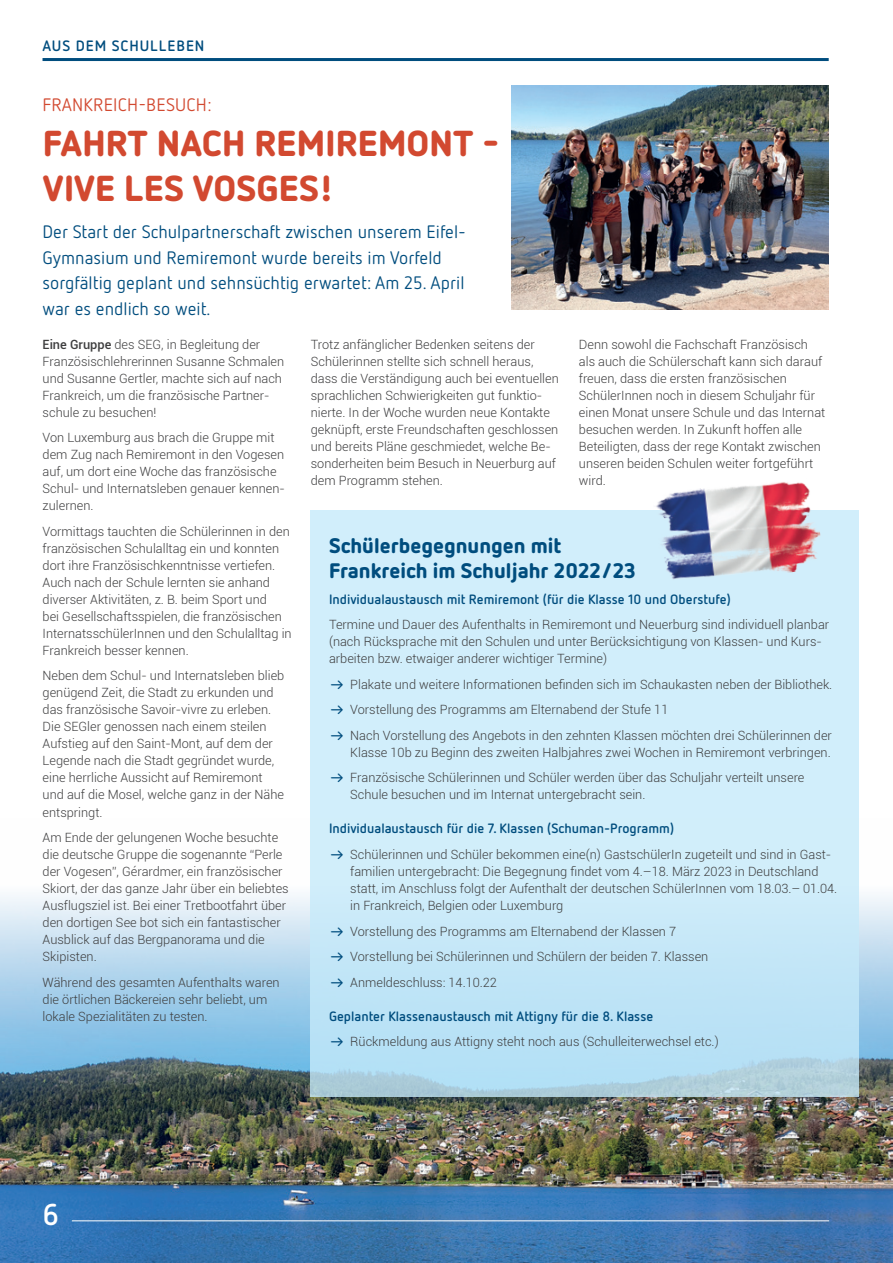
<style>
.page{position:relative;width:893px;height:1263px;background:#fff}
.page>*{position:absolute;margin:0;border:0;box-sizing:border-box;transform-origin:0 0}
.t1{font:900 36px/45px "Netto OT";letter-spacing:.005em;color:#d24930}
.t2{font:700 30px "Netto OT";color:#fff}
.t3{font:900 21px/25.5px "Netto OT";color:#004d7e}
.t4{font:18px/25.5px "Netto OT";color:#004d7e}
.t5{font:18px "Netto OT";letter-spacing:.01em;color:#d24930}
.t6{font:700 15px "Netto OT";letter-spacing:.06em;color:#004d7e}
.t7{font:700 13.5px "Netto OT";color:#004d7e}
.t8{font:300 12.75px/17px "Roboto";color:#3e3e3f}
.s1{font-weight:500}
.s2{font-family:"Netto OT";font-weight:700;font-size:12px;color:#004d7e}
</style>
<div class="page">
<img style="left:0;top:818px;width:893px;height:445px">
<hr style="left:43px;top:58px;width:786px;height:3px;background:#004d7e">
<hr style="left:72px;top:1220px;width:757px;height:1px;background:#fff">
<img style="left:511px;top:85px;width:318px;height:224px">
<svg style="left:311px;top:510px;width:548px;height:587px;background:#cae9f8"></svg>
<img style="left:652px;top:482px;width:172px;height:104px">
<p class="t6" style="left:43px;top:36px;width:163px">AUS DEM SCHULLEBEN</p>
<h3 class="t5" style="left:43px;top:93px;width:170px">FRANKREICH-BESUCH:</h3>
<h1 class="t1" style="left:43px;top:119px;width:458px">FAHRT NACH REMIREMONT -<br>VIVE LES VOSGES!</h1>
<h3 class="t4" style="left:43px;top:219px;width:425px">Der Start der Schulpartnerschaft zwischen unserem Eifel-Gymnasium und Remiremont wurde bereits im Vorfeld sorgfältig geplant und sehnsüchtig erwartet: Am 25. April war es endlich so weit.</h3>
<p class="t8" style="left:43px;top:335px;width:243px"><span class="s1">Eine Gruppe</span> des SEG, in Begleitung der Französischlehrerinnen Susanne Schmalen und Susanne Gertler, machte sich auf nach Frankreich, um die französische Partner&shy;schule zu besuchen!</p>
<p class="t8" style="left:43px;top:429px;width:244px">Von Luxemburg aus brach die Gruppe mit dem Zug nach Remiremont in den Vogesen auf, um dort eine Woche das französische Schul- und Internatsleben genauer kennen&shy;zulernen.</p>
<p class="t8" style="left:43px;top:522px;width:251px">Vormittags tauchten die Schülerinnen in den französischen Schulalltag ein und konnten dort ihre Französischkenntnisse vertiefen.<br>Auch nach der Schule lernten sie anhand diverser Aktivitäten, z. B. beim Sport und<br>bei Gesellschaftsspielen, die französischen InternatsschülerInnen und den Schulalltag in Frankreich besser kennen.</p>
<p class="t8" style="left:43px;top:667px;width:243px">Neben dem Schul- und Internatsleben blieb genügend Zeit, die Stadt zu erkunden und das französische Savoir-vivre zu erleben.<br>Die SEGler genossen nach einem steilen Aufstieg auf den Saint-Mont, auf dem der Legende nach die Stadt gegründet wurde, eine herrliche Aussicht auf Remiremont und auf die Mosel, welche ganz in der Nähe entspringt.</p>
<p class="t8" style="left:43px;top:828px;width:248px">Am Ende der gelungenen Woche besuchte die deutsche Gruppe die sogenannte “Perle der Vogesen”, Gérardmer, ein französischer Skiort, der das ganze Jahr über ein beliebtes Ausflugsziel ist. Bei einer Tretbootfahrt über den dortigen See bot sich ein fantastischer Ausblick auf das Bergpanorama und die Skipisten.</p>
<p class="t8" style="left:43px;top:973px;width:239px">Während des gesamten Aufenthalts waren die örtlichen Bäckereien sehr beliebt, um lokale Spezialitäten zu testen.</p>
<p class="t8" style="left:311px;top:335px;width:250px">Trotz anfänglicher Bedenken seitens der Schülerinnen stellte sich schnell heraus, dass die Verständigung auch bei eventuellen sprachlichen Schwierigkeiten gut funktio&shy;nierte. In der Woche wurden neue Kontakte geknüpft, erste Freundschaften geschlossen und bereits Pläne geschmiedet, welche Be&shy;sonderheiten beim Besuch in Neuerburg auf dem Programm stehen.</p>
<p class="t8" style="left:579px;top:335px;width:248px">Denn sowohl die Fachschaft Französisch als auch die Schülerschaft kann sich darauf freuen, dass die ersten französischen SchülerInnen noch in diesem Schuljahr für einen Monat unsere Schule und das Internat besuchen werden. In Zukunft hoffen alle Beteiligten, dass der rege Kontakt zwischen unseren beiden Schulen weiter fortgeführt wird.</p>
<h3 class="t3" style="left:329px;top:532px;width:309px">Schülerbegegnungen mit<br>Frankreich im Schuljahr 2022/23</h3>
<p class="t7" style="left:329px;top:591px;width:403px">Individualaustausch mit Remiremont (für die Klasse 10 und Oberstufe)</p>
<p class="t8" style="left:329px;top:616px;width:502px">Termine und Dauer des Aufenthalts in Remiremont und Neuerburg sind individuell planbar (nach Rücksprache mit den Schulen und unter Berücksichtigung von Klassen- und Kurs&shy;arbeiten bzw. etwaiger anderer wichtiger Termine)</p>
<p class="t8" style="left:329px;top:675px;width:505px"><span class="s2">→</span> Plakate und weitere Informationen befinden sich im Schaukasten neben der Bibliothek.</p>
<p class="t8" style="left:329px;top:701px;width:341px"><span class="s2">→</span> Vorstellung des Programms am Elternabend der Stufe 11</p>
<p class="t8" style="left:329px;top:726px;width:504px;text-align:right"><span class="s2">→</span> Nach Vorstellung des Angebots in den zehnten Klassen möchten drei Schülerinnen der<br>Klasse 10b zu Beginn des zweiten Halbjahres zwei Wochen in Remiremont verbringen.</p>
<p class="t8" style="left:350px;top:769px;width:456px;text-indent:-21px"><span class="s2">→</span> Französische Schülerinnen und Schüler werden über das Schuljahr verteilt unsere<br>Schule besuchen und im Internat untergebracht sein.</p>
<p class="t7" style="left:329px;top:820px;width:347px">Individualaustausch für die 7. Klassen (Schuman-Programm)</p>
<p class="t8" style="left:350px;top:845px;width:489px;text-indent:-21px"><span class="s2">→</span> Schülerinnen und Schüler bekommen eine(n) GastschülerIn zugeteilt und sind in Gast&shy;familien untergebracht: Die Begegnung findet vom 4.–18. März 2023 in Deutschland statt, im Anschluss folgt der Aufenthalt der deutschen SchülerInnen vom 18.03.– 01.04. in Frankreich, Belgien oder Luxemburg</p>
<p class="t8" style="left:329px;top:922px;width:349px"><span class="s2">→</span> Vorstellung des Programms am Elternabend der Klassen 7</p>
<p class="t8" style="left:329px;top:948px;width:381px"><span class="s2">→</span> Vorstellung bei Schülerinnen und Schülern der beiden 7. Klassen</p>
<p class="t8" style="left:329px;top:973px;width:170px"><span class="s2">→</span> Anmeldeschluss: 14.10.22</p>
<p class="t7" style="left:329px;top:1007px;width:326px">Geplanter Klassenaustausch mit Attigny für die 8. Klasse</p>
<p class="t8" style="left:329px;top:1033px;width:391px"><span class="s2">→</span> Rückmeldung aus Attigny steht noch aus (Schulleiterwechsel etc.)</p>
<h2 class="t2" style="left:43px;top:1195px;width:18px">6</h2>
</div>
